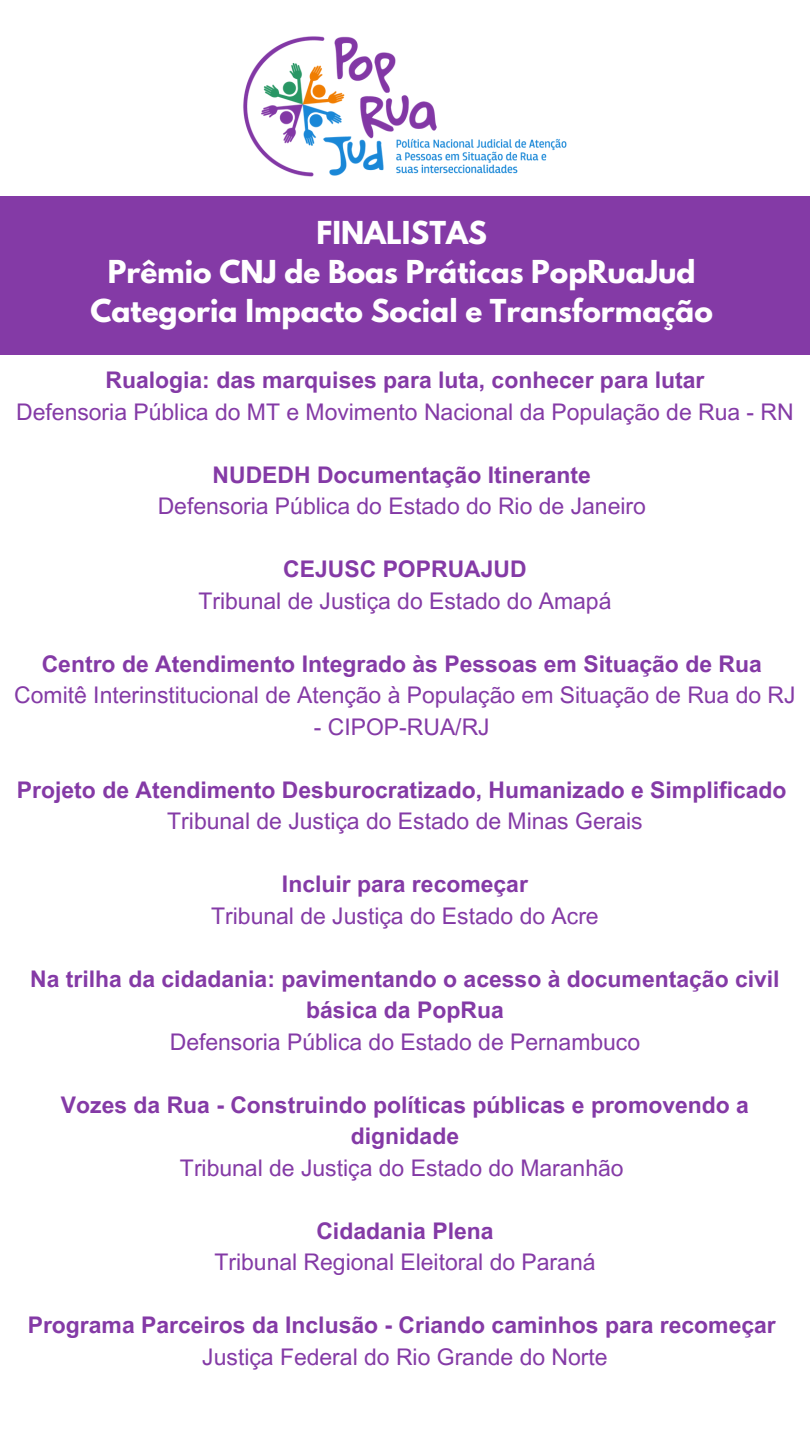
<style>
.page{position:relative;width:810px;height:1440px;background:#fff}
.page>*{position:absolute;margin:0;border:0;box-sizing:border-box;transform-origin:0 0}
.t1{font:700 28px/39px "League Spartan";color:#fff;text-align:center}
.t2{font:700 22.9px/31.5px "Arial MT Pro";color:#843aa6;text-align:center}
.t3{font:22.9px "Arial MT Pro";color:#843aa6}
</style>
<div class="page">
<img style="left:243px;top:36px;width:324px;height:141px">
<div style="left:0;top:196px;width:810px;height:159px;background:#843aa6"></div>
<h1 class="t1" style="left:90px;top:216px;width:624px">FINALISTAS<br>Prêmio CNJ de Boas Práticas PopRuaJud<br>Categoria Impacto Social e Transformação</h1>
<p class="t2" style="left:105px;top:367px;width:601px">Rualogia: das marquises para luta, conhecer para lutar</p>
<p class="t3" style="left:16px;top:403px;width:779px">Defensoria Pública do MT e Movimento Nacional da População de Rua - RN</p>
<p class="t2" style="left:213px;top:462px;width:380px">NUDEDH Documentação Itinerante</p>
<p class="t3" style="left:158px;top:498px;width:490px">Defensoria Pública do Estado do Rio de Janeiro</p>
<p class="t2" style="left:283px;top:556px;width:245px">CEJUSC POPRUAJUD</p>
<p class="t3" style="left:198px;top:592px;width:415px">Tribunal de Justiça do Estado do Amapá</p>
<p class="t2" style="left:42px;top:651px;width:722px">Centro de Atendimento Integrado às Pessoas em Situação de Rua</p>
<p class="t3" style="left:14px;top:687px;width:783px">Comitê Interinstitucional de Atenção à População em Situação de Rua do RJ</p>
<p class="t3" style="left:314px;top:718px;width:177px">- CIPOP-RUA/RJ</p>
<p class="t2" style="left:17px;top:777px;width:771px">Projeto de Atendimento Desburocratizado, Humanizado e Simplificado</p>
<p class="t3" style="left:167px;top:813px;width:477px">Tribunal de Justiça do Estado de Minas Gerais</p>
<p class="t2" style="left:282px;top:871px;width:248px">Incluir para recomeçar</p>
<p class="t3" style="left:211px;top:907px;width:389px">Tribunal de Justiça do Estado do Acre</p>
<p class="t2" style="left:30px;top:966px;width:751px">Na trilha da cidadania: pavimentando o acesso à documentação civil básica da PopRua</p>
<p class="t3" style="left:170px;top:1033px;width:472px">Defensoria Pública do Estado de Pernambuco</p>
<p class="t2" style="left:61px;top:1092px;width:690px">Vozes da Rua - Construindo políticas públicas e promovendo a dignidade</p>
<p class="t3" style="left:180px;top:1159px;width:445px">Tribunal de Justiça do Estado do Maranhão</p>
<p class="t2" style="left:316px;top:1218px;width:179px">Cidadania Plena</p>
<p class="t3" style="left:214px;top:1254px;width:383px">Tribunal Regional Eleitoral do Paraná</p>
<p class="t2" style="left:28px;top:1312px;width:750px">Programa Parceiros da Inclusão - Criando caminhos para recomeçar</p>
<p class="t3" style="left:202px;top:1348px;width:407px">Justiça Federal do Rio Grande do Norte</p>
</div>
